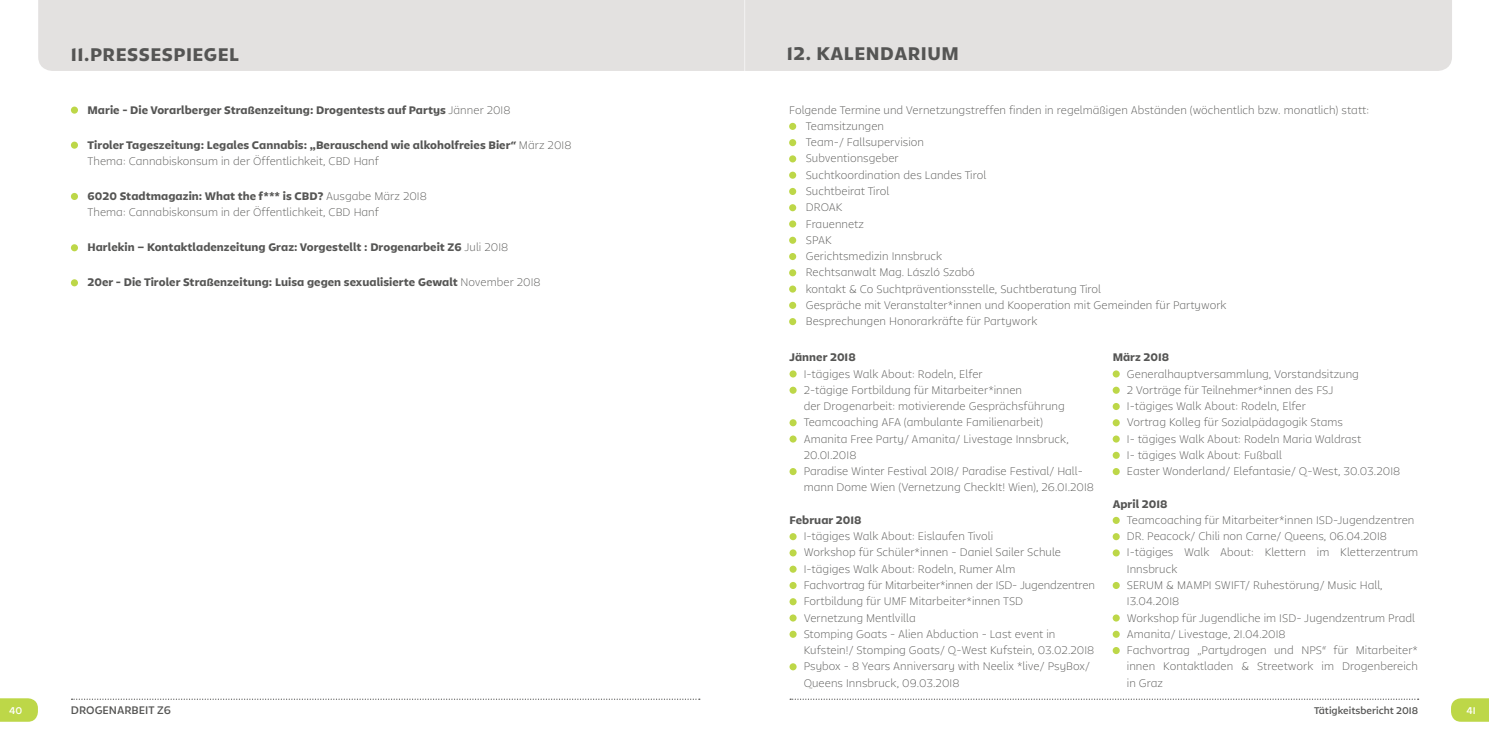
<style>
.page{position:relative;width:1489px;height:745px;background:#fff}
.page>*{position:absolute;margin:0;border:0;box-sizing:border-box;transform-origin:0 0}
.t1{font:900 18.75px "Tikal Sans";letter-spacing:.03em;color:#555554}
.t2{font:300 11.25px/16.2px "Tikal Sans";letter-spacing:.005em;color:#555554}
.t3{font:900 11.25px/16.2px "Tikal Sans";letter-spacing:.005em;color:#555554}
.t4{font:700 11.25px "Tikal Sans";color:#555554}
.t5{font:700 10px "Tikal Sans";color:#555554}
.t6{font:700 10px "Tikal Sans";color:#fff}
.s1{font-weight:300}
.s2{font-weight:900}
</style>
<div class="page">
<svg style="left:0;top:698px;width:38px;height:23px"></svg>
<svg style="left:71px;top:698px;width:628px;height:1px"></svg>
<svg style="left:1451px;top:698px;width:37px;height:23px"></svg>
<svg style="left:790px;top:698px;width:628px;height:1px"></svg>
<div style="left:38px;top:0;width:706px;height:71px;background:#e3e1e0"></div>
<div style="left:71px;top:106px;width:7px;height:8px;background:#bdd748;border-radius:50%"></div>
<div style="left:71px;top:141px;width:7px;height:8px;background:#bdd748;border-radius:50%"></div>
<div style="left:71px;top:193px;width:7px;height:7px;background:#bdd748;border-radius:50%"></div>
<div style="left:71px;top:244px;width:7px;height:7px;background:#bdd748;border-radius:50%"></div>
<div style="left:71px;top:279px;width:7px;height:7px;background:#bdd748;border-radius:50%"></div>
<div style="left:745px;top:0;width:706px;height:71px;background:#e3e1e0"></div>
<div style="left:789px;top:123px;width:7px;height:7px;background:#bdd748;border-radius:50%"></div>
<div style="left:789px;top:139px;width:7px;height:7px;background:#bdd748;border-radius:50%"></div>
<div style="left:789px;top:155px;width:7px;height:7px;background:#bdd748;border-radius:50%"></div>
<div style="left:789px;top:171px;width:7px;height:8px;background:#bdd748;border-radius:50%"></div>
<div style="left:789px;top:188px;width:7px;height:7px;background:#bdd748;border-radius:50%"></div>
<div style="left:789px;top:204px;width:7px;height:7px;background:#bdd748;border-radius:50%"></div>
<div style="left:789px;top:220px;width:7px;height:7px;background:#bdd748;border-radius:50%"></div>
<div style="left:789px;top:236px;width:7px;height:8px;background:#bdd748;border-radius:50%"></div>
<div style="left:789px;top:253px;width:7px;height:7px;background:#bdd748;border-radius:50%"></div>
<div style="left:789px;top:269px;width:7px;height:7px;background:#bdd748;border-radius:50%"></div>
<div style="left:789px;top:285px;width:7px;height:7px;background:#bdd748;border-radius:50%"></div>
<div style="left:789px;top:301px;width:7px;height:8px;background:#bdd748;border-radius:50%"></div>
<div style="left:789px;top:318px;width:7px;height:7px;background:#bdd748;border-radius:50%"></div>
<div style="left:789px;top:370px;width:7px;height:7px;background:#bdd748;border-radius:50%"></div>
<div style="left:789px;top:386px;width:7px;height:7px;background:#bdd748;border-radius:50%"></div>
<div style="left:789px;top:419px;width:7px;height:7px;background:#bdd748;border-radius:50%"></div>
<div style="left:789px;top:435px;width:7px;height:7px;background:#bdd748;border-radius:50%"></div>
<svg style="left:789px;top:467px;width:7px;height:8px"></svg>
<svg style="left:789px;top:532px;width:7px;height:8px"></svg>
<div style="left:789px;top:549px;width:7px;height:7px;background:#bdd748;border-radius:50%"></div>
<div style="left:789px;top:565px;width:7px;height:7px;background:#bdd748;border-radius:50%"></div>
<svg style="left:789px;top:581px;width:7px;height:7px"></svg>
<svg style="left:789px;top:597px;width:7px;height:8px"></svg>
<div style="left:789px;top:614px;width:7px;height:7px;background:#bdd748;border-radius:50%"></div>
<svg style="left:789px;top:630px;width:7px;height:7px"></svg>
<svg style="left:789px;top:662px;width:7px;height:8px"></svg>
<div style="left:1112px;top:370px;width:7px;height:7px;background:#bdd748;border-radius:50%"></div>
<div style="left:1112px;top:386px;width:7px;height:7px;background:#bdd748;border-radius:50%"></div>
<svg style="left:1112px;top:402px;width:7px;height:8px"></svg>
<div style="left:1112px;top:419px;width:7px;height:7px;background:#bdd748;border-radius:50%"></div>
<div style="left:1112px;top:435px;width:7px;height:7px;background:#bdd748;border-radius:50%"></div>
<svg style="left:1112px;top:451px;width:7px;height:7px"></svg>
<svg style="left:1112px;top:467px;width:7px;height:8px"></svg>
<svg style="left:1112px;top:516px;width:7px;height:7px"></svg>
<svg style="left:1112px;top:532px;width:7px;height:8px"></svg>
<div style="left:1112px;top:549px;width:7px;height:7px;background:#bdd748;border-radius:50%"></div>
<svg style="left:1112px;top:581px;width:7px;height:7px"></svg>
<div style="left:1112px;top:614px;width:7px;height:7px;background:#bdd748;border-radius:50%"></div>
<div style="left:1112px;top:630px;width:7px;height:7px;background:#bdd748;border-radius:50%"></div>
<svg style="left:1112px;top:646px;width:7px;height:7px"></svg>
<h1 class="t1" style="left:71px;top:43px;width:170px">11.Pressespiegel</h1>
<p class="t3" style="left:88px;top:101px;width:424px">Marie - Die Vorarlberger Straßenzeitung: Drogentests auf Partys <span class="s1">Jänner 2018</span></p>
<p class="t3" style="left:88px;top:136px;width:485px">Tiroler Tageszeitung: Legales Cannabis: „Berauschend wie alkoholfreies Bier“ <span class="s1">März 2018<br>Thema: Cannabiskonsum in der Öffentlichkeit, CBD Hanf</span></p>
<p class="t3" style="left:88px;top:188px;width:216px">6020 Stadtmagazin: What the f*** is CBD</p>
<p class="t2" style="left:88px;top:187px;width:341px;text-indent:230px"><span class="s2">?</span> Ausgabe März 2018<br>Thema: Cannabiskonsum in der Öffentlichkeit, CBD Hanf</p>
<p class="t3" style="left:88px;top:239px;width:422px">Harlekin – Kontaktladenzeitung Graz: Vorgestellt : Drogenarbeit Z6 <span class="s1">Juli 2018</span></p>
<p class="t3" style="left:88px;top:274px;width:454px">20er - Die Tiroler Straßenzeitung: Luisa gegen sexualisierte Gewalt <span class="s1">November 2018</span></p>
<h1 class="t1" style="left:786px;top:42px;width:171px">12. Kalendarium</h1>
<p class="t2" style="left:805px;top:101px;width:565px;text-indent:-17px">Folgende Termine und Vernetzungstreffen finden in regelmäßigen Abständen (wöchentlich bzw. monatlich) statt:<br>Teamsitzungen<br>Team-/ Fallsupervision<br>Subventionsgeber<br>Suchtkoordination des Landes Tirol<br>Suchtbeirat Tirol<br>DROAK<br>Frauennetz<br>SPAK<br>Gerichtsmedizin Innsbruck<br>Rechtsanwalt Mag. László Szabó<br>kontakt &amp; Co Suchtpräventionsstelle, Suchtberatung Tirol<br>Gespräche mit Veranstalter*innen und Kooperation mit Gemeinden für Partywork<br>Besprechungen Honorarkräfte für Partywork</p>
<p class="t3" style="left:789px;top:349px;width:68px">Jänner 2018</p>
<p class="t2" style="left:803px;top:365px;width:292px">1-tägiges Walk About: Rodeln, Elfer<br>2-tägige Fortbildung für Mitarbeiter*innen<br>der Drogenarbeit: motivierende Gesprächsführung Teamcoaching AFA (ambulante Familienarbeit)<br>Amanita Free Party/ Amanita/ Livestage Innsbruck, 20.01.2018<br>Paradise Winter Festival 2018/ Paradise Festival/ Hall&shy;mann Dome Wien (Vernetzung CheckIt! Wien), 26.01.2018</p>
<p class="t3" style="left:789px;top:511px;width:74px">Februar 2018</p>
<p class="t2" style="left:803px;top:527px;width:293px">1-tägiges Walk About: Eislaufen Tivoli<br>Workshop für Schüler*innen - Daniel Sailer Schule 1-tägiges Walk About: Rodeln, Rumer Alm<br>Fachvortrag für Mitarbeiter*innen der ISD- Jugendzentren Fortbildung für UMF Mitarbeiter*innen TSD<br>Vernetzung Mentlvilla<br>Stomping Goats - Alien Abduction - Last event in Kufstein!/ Stomping Goats/ Q-West Kufstein, 03.02.2018<br>Psybox - 8 Years Anniversary with Neelix *live/ PsyBox/ Queens Innsbruck, 09.03.2018</p>
<p class="t3" style="left:1112px;top:349px;width:58px">März 2018</p>
<p class="t2" style="left:1126px;top:365px;width:275px">Generalhauptversammlung, Vorstandsitzung<br>2 Vorträge für Teilnehmer*innen des FSJ<br>1-tägiges Walk About: Rodeln, Elfer<br>Vortrag Kolleg für Sozialpädagogik Stams<br>1- tägiges Walk About: Rodeln Maria Waldrast<br>1- tägiges Walk About: Fußball<br>Easter Wonderland/ Elefantasie/ Q-West, 30.03.2018</p>
<p class="t3" style="left:1112px;top:495px;width:56px">April 2018</p>
<p class="t2" style="left:1126px;top:511px;width:293px">Teamcoaching für Mitarbeiter*innen ISD-Jugendzentren DR. Peacock/ Chili non Carne/ Queens, 06.04.2018<br>1-tägiges Walk About: Klettern im Kletterzentrum Innsbruck<br>SERUM &amp; MAMPI SWIFT/ Ruhestörung/ Music Hall, 13.04.2018<br>Workshop für Jugendliche im ISD- Jugendzentrum Pradl Amanita/ Livestage, 21.04.2018<br>Fachvortrag „Partydrogen und NPS“ für Mitarbeiter* innen Kontaktladen &amp; Streetwork im Drogenbereich in Graz</p>
<p class="t6" style="left:9px;top:704px;width:15px">40</p>
<p class="t4" style="left:71px;top:703px;width:102px">DROGENARBEIT Z6</p>
<p class="t5" style="left:1313px;top:704px;width:106px">Tätigkeitsbericht 2018</p>
<p class="t6" style="left:1466px;top:704px;width:11px">41</p>
</div>
